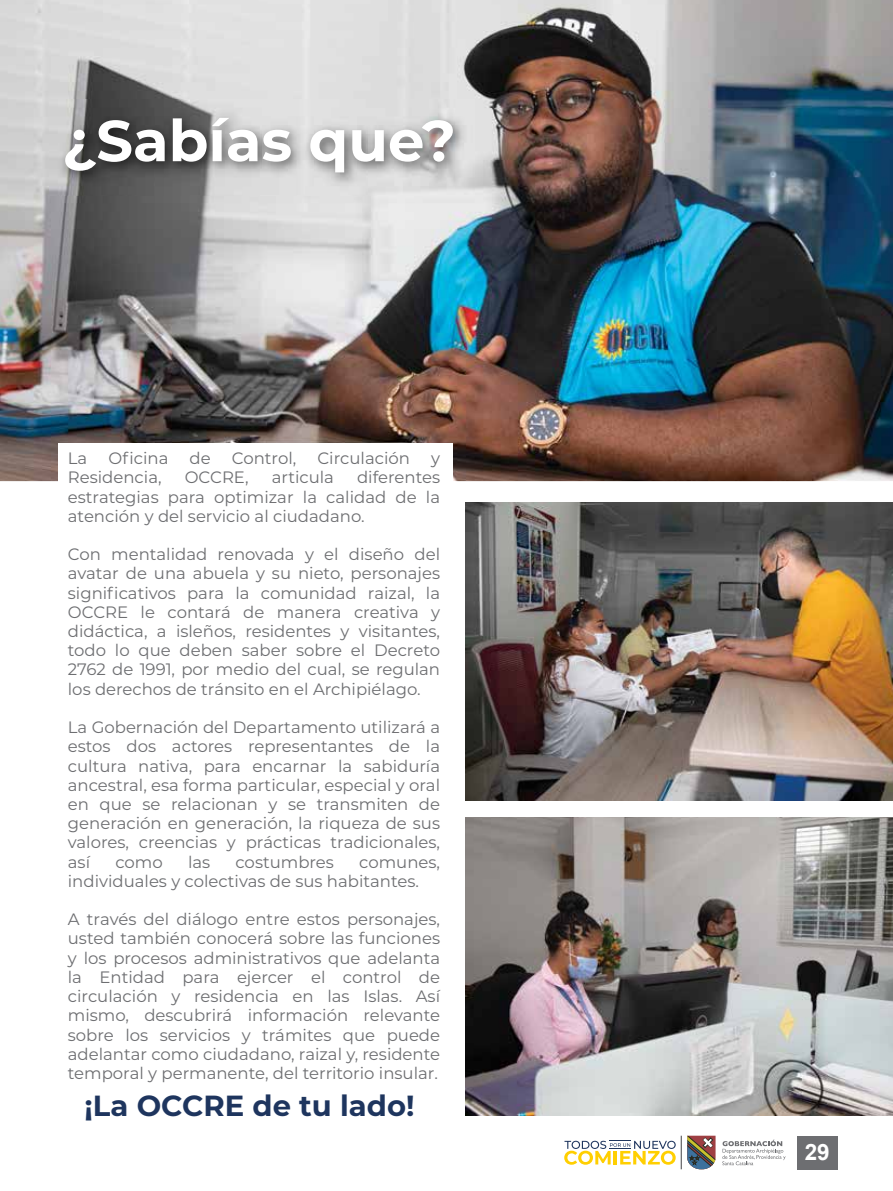
<style>
.page{position:relative;width:893px;height:1191px;background:#fff}
.page>*{position:absolute;margin:0;border:0;box-sizing:border-box;transform-origin:0 0}
.t1{font:700 57.75px "Montserrat";color:#fff}
.t2{font:700 29.1px "Montserrat";color:#1e355e}
.t3{font:700 22.5px "Arial";color:#fff}
.t4{font:16.5px/19.2px "Montserrat";color:#6d6e71;text-align:justify}
</style>
<div class="page">
<div style="left:797px;top:1135px;width:41px;height:34px;background:#6d6e71"></div>
<hr style="left:681px;top:1135px;width:1px;height:34px;background:#6d6e71">
<svg style="left:687px;top:1135px;width:28px;height:34px"></svg>
<svg style="left:722px;top:1139px;width:64px;height:26px"></svg>
<svg style="left:564px;top:1140px;width:112px;height:24px"></svg>
<img style="left:0;top:0;width:893px;height:481px">
<div style="left:58px;top:443px;width:395px;height:40px;background:#fff"></div>
<img style="left:466px;top:502px;width:427px;height:298px">
<img style="left:466px;top:817px;width:427px;height:298px">
<img style="left:50px;top:100px;width:425px;height:96px">
<h1 class="t1" style="left:62px;top:99px;width:395px">¿Sabías que?</h1>
<p class="t4" style="left:68px;top:448px;width:21px">La</p>
<p class="t4" style="left:109px;top:448px;width:61px">Oficina</p>
<p class="t4" style="left:190px;top:448px;width:23px">de</p>
<p class="t4" style="left:232px;top:448px;width:66px">Control,</p>
<p class="t4" style="left:317px;top:448px;width:94px">Circulación</p>
<p class="t4" style="left:431px;top:448px;width:10px">y</p>
<p class="t4" style="left:68px;top:467px;width:95px">Residencia,</p>
<p class="t4" style="left:185px;top:467px;width:65px">OCCRE,</p>
<p class="t4" style="left:272px;top:467px;width:64px">articula</p>
<p class="t4" style="left:68px;top:467px;width:374px;text-indent:289px">diferentes estrategias para optimizar la calidad de la atención y del servicio al ciudadano.</p>
<p class="t4" style="left:68px;top:544px;width:374px">Con mentalidad renovada y el diseño del avatar de una abuela y su nieto, personajes significativos para la comunidad raizal, la OCCRE le contará de manera creativa y didáctica, a isleños, residentes y visitantes, todo lo que deben saber sobre el Decreto 2762 de 1991, por medio del cual, se regulan los derechos de tránsito en el Archipiélago.</p>
<p class="t4" style="left:68px;top:717px;width:374px">La Gobernación del Departamento utilizará a estos dos actores representantes de la cultura nativa, para encarnar la sabiduría ancestral, esa forma particular, especial y oral en que se relacionan y se transmiten de generación en generación, la riqueza de sus valores, creencias y prácticas tradicionales, así</p>
<p class="t4" style="left:115px;top:851px;width:49px">como</p>
<p class="t4" style="left:188px;top:851px;width:24px">las</p>
<p class="t4" style="left:236px;top:851px;width:100px">costumbres</p>
<p class="t4" style="left:68px;top:851px;width:374px;text-indent:291px">comunes, individuales y colectivas de sus habitantes.</p>
<p class="t4" style="left:68px;top:909px;width:374px">A través del diálogo entre estos personajes, usted también conocerá sobre las funciones y los procesos administrativos que adelanta la Entidad para ejercer el control de circulación y residencia en las Islas. Así mismo, descubrirá información relevante sobre los servicios y trámites que puede adelantar como ciudadano, raizal y, residente temporal y permanente, del territorio insular.</p>
<h2 class="t2" style="left:84px;top:1084px;width:332px">¡La OCCRE de tu lado!</h2>
<h3 class="t3" style="left:805px;top:1136px;width:27px">29</h3>
</div>
